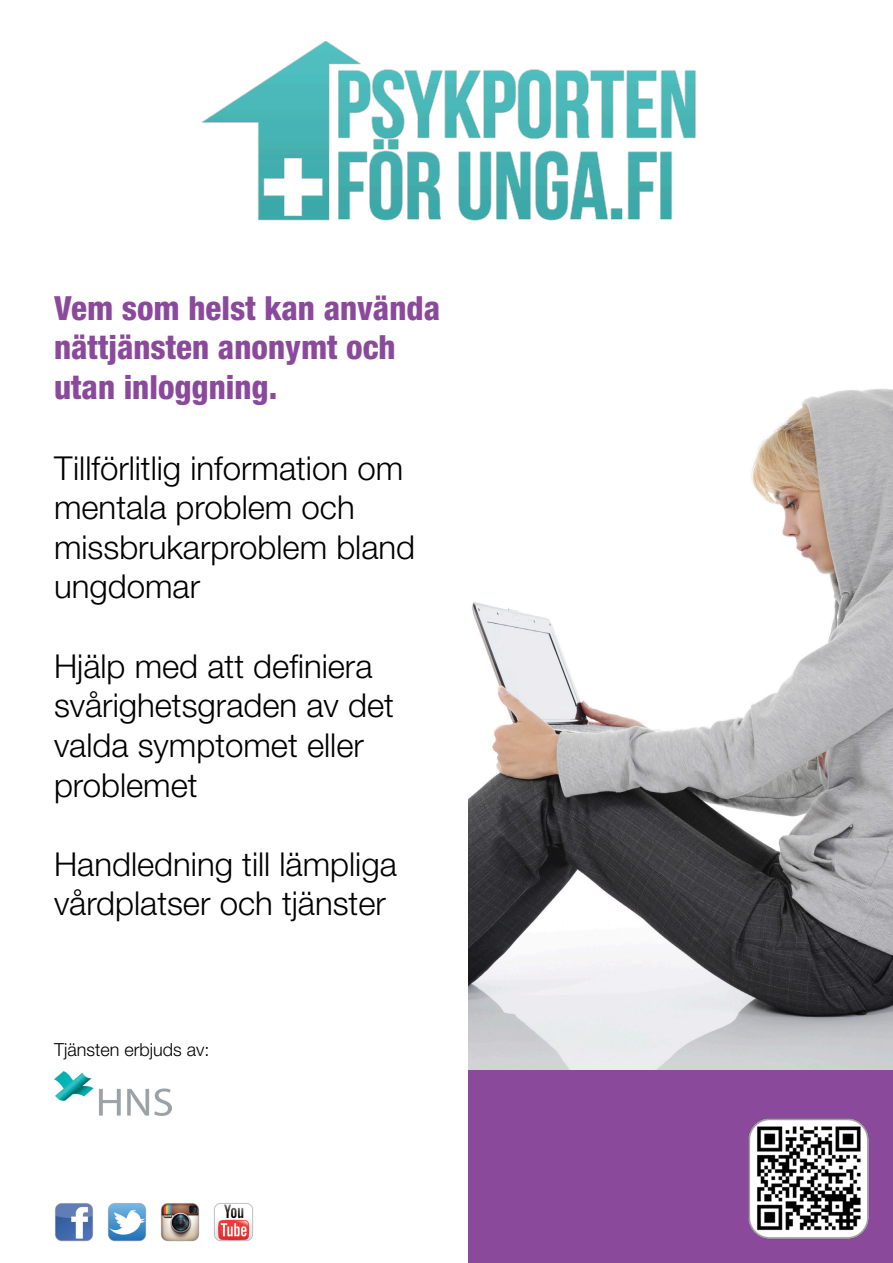
<style>
.page{position:relative;width:893px;height:1263px;background:#fff}
.page>*{position:absolute;margin:0;border:0;box-sizing:border-box;transform-origin:0 0}
.TAULUKKO{font:800 condensed 33.3px/39.6px "Helvetica Neue LT Std";color:#8b499c}
.TAULUKKO-2{font:300 33px/39.6px "Helvetica Neue LT Std";color:#000}
.t1{font:300 18px "Helvetica Neue LT Std";color:#000}
</style>
<div class="page">
<img style="left:469px;top:388px;width:424px;height:682px">
<div style="left:469px;top:1070px;width:424px;height:193px;background:#8b499c"></div>
<img style="left:55px;top:1203px;width:39px;height:39px">
<img style="left:161px;top:1203px;width:39px;height:39px">
<img style="left:107px;top:1203px;width:40px;height:39px">
<img style="left:214px;top:1203px;width:39px;height:39px">
<img style="left:54px;top:1071px;width:117px;height:44px">
<img style="left:748px;top:1118px;width:121px;height:121px">
<img style="left:202px;top:41px;width:493px;height:180px">
<p class="TAULUKKO" style="left:54px;top:287px;width:388px">Vem som helst kan använda nättjänsten anonymt och utan inloggning.</p>
<p class="TAULUKKO-2" style="left:54px;top:447px;width:363px">Tillförlitlig information om mentala problem och missbrukarproblem bland ungdomar</p>
<p class="TAULUKKO-2" style="left:54px;top:645px;width:341px">Hjälp med att definiera svårighetsgraden av det valda symptomet eller problemet</p>
<p class="TAULUKKO-2" style="left:54px;top:843px;width:344px">Handledning till lämpliga vårdplatser och tjänster</p>
<p class="t1" style="left:54px;top:1039px;width:157px">Tjänsten erbjuds av:</p>
</div>
